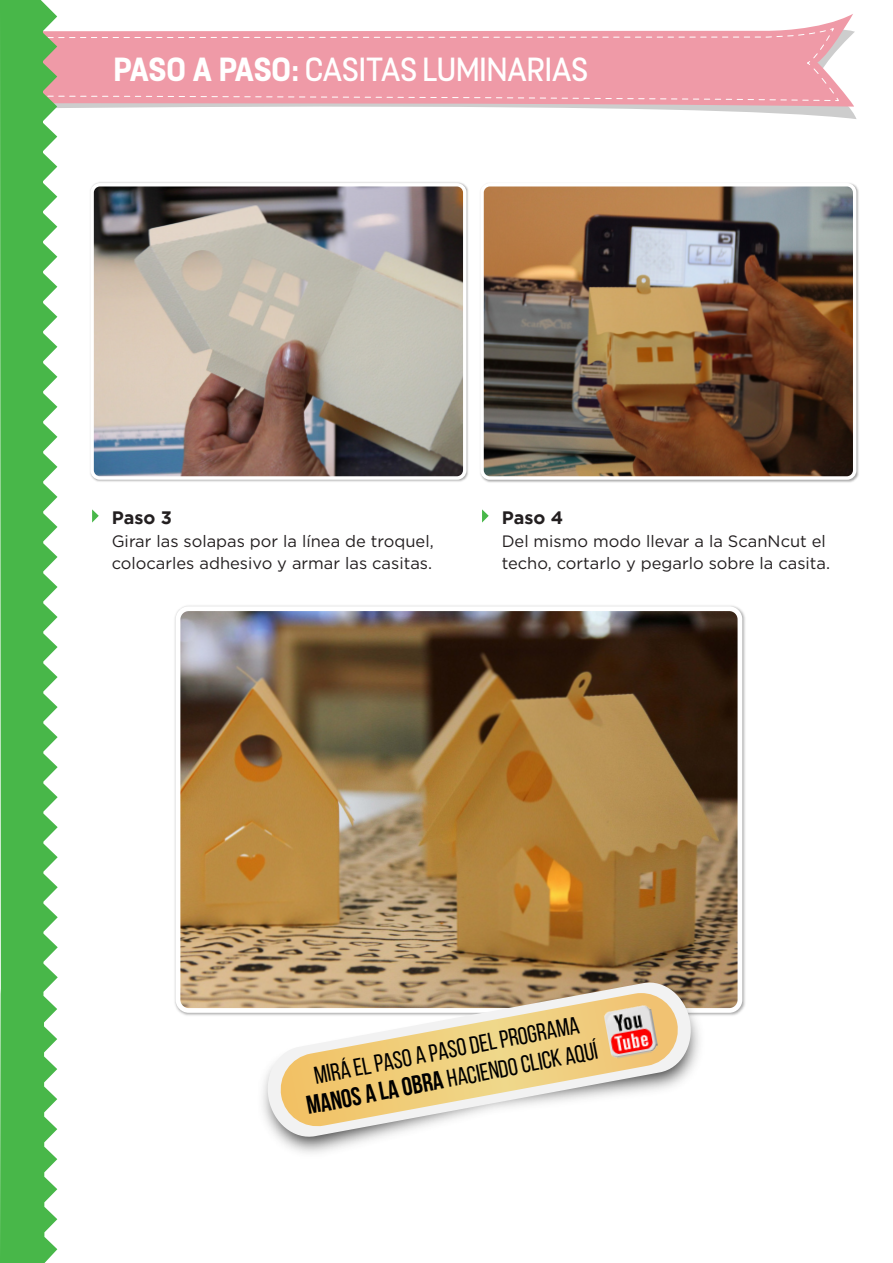
<style>
.page{position:relative;width:893px;height:1263px;background:#fff}
.page>*{position:absolute;margin:0;border:0;box-sizing:border-box;transform-origin:0 0}
.t1{font:37.5px "FS Dillon";color:#fff}
.t2{font:24.45px/28.7px "Bebas Neue";color:#000;text-align:center}
.t3{font:700 18px "Gotham";color:#231f20}
.t4{font:16.5px/22.5px "Gotham";color:#231f20}
.s1{font-weight:700}
.s2{font-weight:700;font-size:25.8px}
</style>
<div class="page">
<svg style="left:58px;top:31px;width:799px;height:88px"></svg>
<svg style="left:58px;top:14px;width:796px;height:93px"></svg>
<div style="left:58px;top:29px;width:781px;height:73px;background:#ef9aa7"></div>
<img style="left:94px;top:187px;width:300px;height:289px">
<div style="left:90px;top:183px;width:376px;height:297px;border:3px solid #fff;border-radius:8px"></div>
<img style="left:394px;top:182px;width:465px;height:341px">
<img style="left:484px;top:185px;width:371px;height:293px">
<div style="left:480px;top:183px;width:376px;height:297px;border:3px solid #fff;border-radius:8px"></div>
<img style="left:178px;top:609px;width:562px;height:401px">
<div style="left:176px;top:606px;width:566px;height:407px;border:5px solid #fff;border-radius:11px"></div>
<svg style="left:92px;top:509px;width:7px;height:13px"></svg>
<svg style="left:482px;top:509px;width:7px;height:13px"></svg>
<svg style="left:0;top:0;width:58px;height:1263px;background:#62c062"></svg>
<img style="left:220px;top:944px;width:522px;height:209px">
<svg style="left:264px;top:979px;width:430px;height:161px"></svg>
<svg style="left:278px;top:993px;width:403px;height:136px"></svg>
<img style="left:603px;top:1004px;width:56px;height:56px">
<h1 class="t1" style="left:114px;top:44px;width:476px"><span class="s1">PASO A PASO:</span> CASITAS LUMINARIAS</h1>
<p class="t3" style="left:112px;top:508px;width:62px">Paso 3</p>
<p class="t4" style="left:112px;top:530px;width:324px">Girar las solapas por la línea de troquel, colocarles adhesivo y armar las casitas.</p>
<p class="t3" style="left:502px;top:508px;width:63px">Paso 4</p>
<p class="t4" style="left:502px;top:530px;width:330px">Del mismo modo llevar a la ScanNcut el techo, cortarlo y pegarlo sobre la casita.</p>
<h2 class="t2" style="left:299px;top:1064px;width:297px;rotate:-11deg">MIRÁ EL PASO A PASO DEL PROGRAMA<br><span class="s2">MANOS A LA OBRA</span> HACiendo click aquí</h2>
</div>
